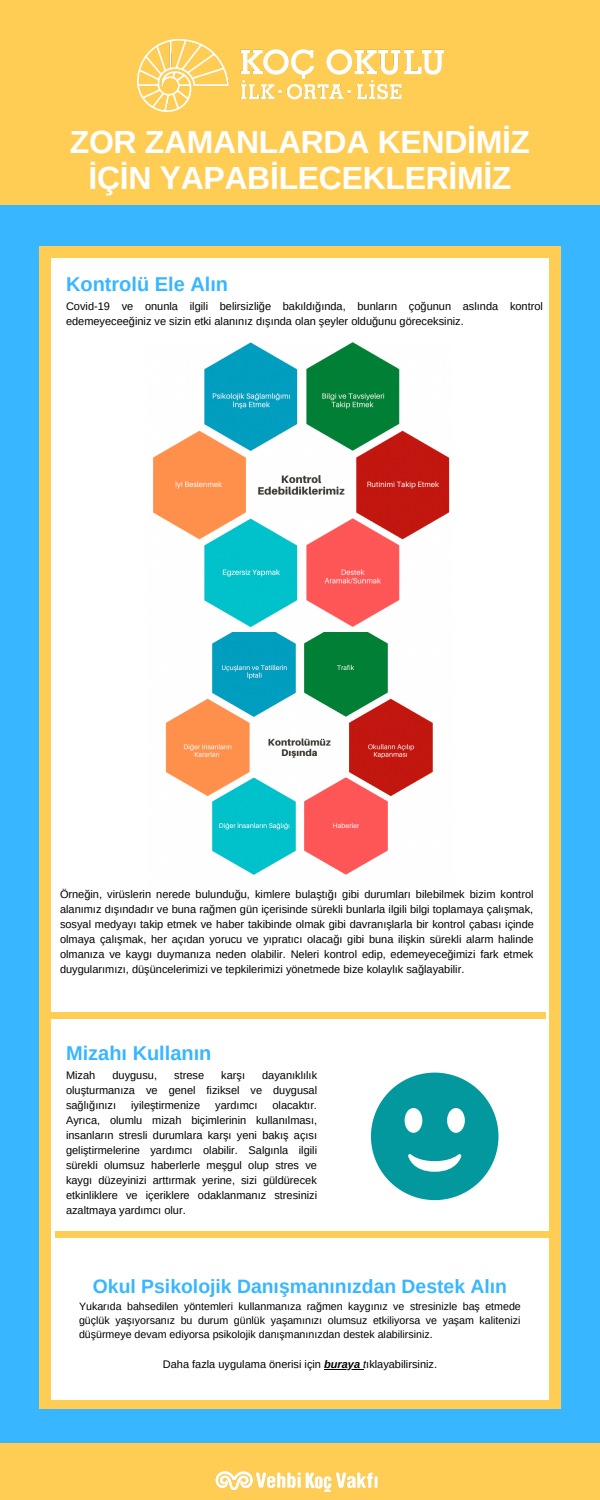
<style>
.page{position:relative;width:600px;height:1500px;background:#38b6ff}
.page>*{position:absolute;margin:0;border:0;box-sizing:border-box;transform-origin:0 0}
.t1{font:700 32px/36px "Arimo";letter-spacing:-.01em;color:#fff;text-align:center}
.t2{font:700 20px "Arimo";color:#38b6ff}
.t3{font:700 19.4px "Arimo";color:#38b6ff}
.t4{font:11px/15px "Arimo";color:#000;text-align:justify}
.t5{font:10.6px/14.2px "Arimo";color:#000;text-align:justify}
.s1{font-weight:700;font-style:italic}
.s2{font-style:italic}
</style>
<div class="page">
<div style="left:0;top:0;width:600px;height:205px;background:#ffcd54"></div>
<div style="left:39px;top:246px;width:522px;height:1162px;background:#ffcd54"></div>
<div style="left:51px;top:258px;width:498px;height:1142px;background:#fff"></div>
<div style="left:0;top:1443px;width:600px;height:57px;background:#ffcd54"></div>
<img style="left:138px;top:39px;width:306px;height:73px">
<img style="left:215px;top:1471px;width:163px;height:21px">
<div style="left:48px;top:1012px;width:498px;height:7px;background:#ffcd54"></div>
<div style="left:56px;top:1231px;width:498px;height:7px;background:#ffcd54"></div>
<img style="left:165px;top:632px;width:268px;height:243px">
<img style="left:153px;top:342px;width:297px;height:286px">
<svg style="left:371px;top:1073px;width:127px;height:127px"></svg>
<hr style="left:324px;top:1369px;width:39px;height:1px;background:#000">
<p class="t1" style="left:70px;top:123px;width:462px">ZOR ZAMANLARDA KENDİMİZ<br>İÇİN YAPABİLECEKLERİMİZ</p>
<p class="t2" style="left:66px;top:273px;width:164px">Kontrolü Ele Alın</p>
<p class="t4" style="left:66px;top:299px;width:479px">Covid-19 ve onunla ilgili belirsizliğe bakıldığında, bunların çoğunun aslında kontrol edemeyeceeğiniz ve sizin etki alanınız dışında olan şeyler olduğunu göreceksiniz.</p>
<p class="t4" style="left:60px;top:887px;width:475px">Örneğin, virüslerin nerede bulunduğu, kimlere bulaştığı gibi durumları bilebilmek bizim kontrol alanımız dışındadır ve buna rağmen gün içerisinde sürekli bunlarla ilgili bilgi toplamaya çalışmak, sosyal medyayı takip etmek ve haber takibinde olmak gibi davranışlarla bir kontrol çabası içinde olmaya çalışmak, her açıdan yorucu ve yıpratıcı olacağı gibi buna ilişkin sürekli alarm halinde olmanıza ve kaygı duymanıza neden olabilir. Neleri kontrol edip, edemeyeceğimizi fark etmek duygularımızı, düşüncelerimizi ve tepkilerimizi yönetmede bize kolaylık sağlayabilir.</p>
<p class="t2" style="left:66px;top:1042px;width:147px">Mizahı Kullanın</p>
<p class="t4" style="left:66px;top:1067px;width:31px">Mizah</p>
<p class="t4" style="left:112px;top:1067px;width:46px">duygusu,</p>
<p class="t4" style="left:174px;top:1067px;width:31px">strese</p>
<p class="t4" style="left:221px;top:1067px;width:25px">karşı</p>
<p class="t4" style="left:66px;top:1067px;width:253px;text-indent:196px">dayanıklılık oluşturmanıza ve genel fiziksel ve duygusal sağlığınızı</p>
<p class="t4" style="left:66px;top:1097px;width:253px;text-indent:206px">olacaktır.<br>Ayrıca, olumlu mizah biçimlerinin kullanılması, insanların stresli durumlara karşı yeni bakış açısı geliştirmelerine yardımcı olabilir. Salgınla ilgili sürekli olumsuz haberlerle meşgul olup stres ve kaygı düzeyinizi arttırmak yerine, sizi güldürecek etkinliklere ve içeriklere odaklanmanız stresinizi azaltmaya yardımcı olur.</p>
<p class="t4" style="left:131px;top:1097px;width:71px">iyileştirmenize</p>
<p class="t4" style="left:215px;top:1097px;width:44px">yardımcı</p>
<p class="t3" style="left:93px;top:1275px;width:416px">Okul Psikolojik Danışmanınızdan Destek Alın</p>
<p class="t5" style="left:79px;top:1299px;width:443px">Yukarıda bahsedilen yöntemleri kullanmanıza rağmen kaygınız ve stresinizle baş etmede güçlük yaşıyorsanız bu durum günlük yaşamınızı olumsuz etkiliyorsa ve yaşam kalitenizi düşürmeye devam ediyorsa psikolojik danışmanınızdan destek alabilirsiniz.</p>
<p class="t4" style="left:163px;top:1357px;width:276px">Daha fazla uygulama önerisi için <span class="s1">buraya</span> <span class="s2">t</span>ıklayabilirsiniz.</p>
</div>
